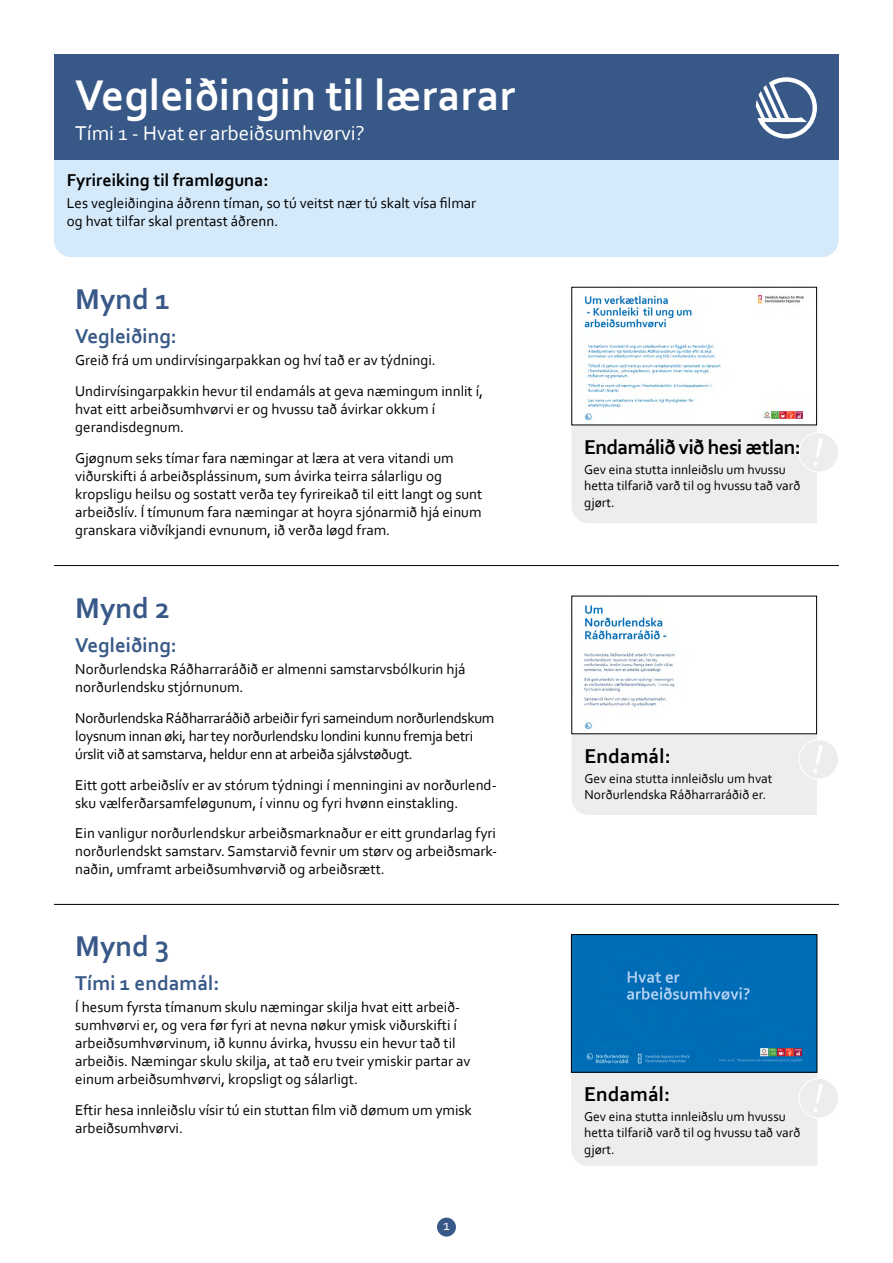
<style>
.page{position:relative;width:893px;height:1263px;background:#fff}
.page>*{position:absolute;margin:0;border:0;box-sizing:border-box;transform-origin:0 0}
.Lärarhandledning_H1{font:700 45px "Corbel";color:#fff}
.Bild_Rubrik_H2{font:700 30px "Corbel";color:#385988}
.Instruktion_Rubrik_H{font:700 21px "Corbel";color:#385988}
.Lektion_Rubrik_H1{font:21px "Corbel";color:#fff}
.Syfte_Rubrik_H4{font:700 21px "Corbel";letter-spacing:-.03em;color:#000}
.Syfte_Rubrik_H4-2{font:700 21px "Corbel";color:#000}
.Förberedelser_Rubrik{font:700 18px "Corbel";color:#000}
.Brödtext_P{font:15px/18px "Corbel";color:#000}
.Brödtext_P-2{font:15px/18px "Corbel";letter-spacing:-.02em;color:#000}
.t1{font:15px "Corbel";color:#fff}
.Syfte_Brödtext_P{font:13.5px/16.2px "Corbel";color:#000}
</style>
<div class="page">
<div style="left:571px;top:1072px;width:267px;height:94px;background:#ededee"></div>
<div style="left:571px;top:734px;width:267px;height:81px;background:#ededee"></div>
<div style="left:571px;top:425px;width:267px;height:98px;background:#ededee"></div>
<div style="left:54px;top:160px;width:785px;height:97px;background:#d4e9f9"></div>
<hr style="left:54px;top:565px;width:785px;height:1px;background:#000">
<img style="left:582px;top:294px;width:222px;height:126px">
<img style="left:584px;top:605px;width:93px;height:125px">
<hr style="left:54px;top:904px;width:785px;height:1px;background:#000">
<img style="left:573px;top:936px;width:242px;height:135px">
<div style="left:571px;top:934px;width:246px;height:139px;border:1px solid #000"></div>
<div style="left:437px;top:1217px;width:19px;height:19px;background:#385988;border-radius:50%"></div>
<div style="left:54px;top:54px;width:785px;height:106px;background:#385988"></div>
<svg style="left:756px;top:77px;width:61px;height:62px"></svg>
<h1 class="Lärarhandledning_H1" style="left:75px;top:67px;width:442px">Vegleiðingin til lærarar</h1>
<h1 class="Lektion_Rubrik_H1" style="left:75px;top:120px;width:291px">Tími 1 - Hvat er arbeiðsumhvørvi?</h1>
<h2 class="Förberedelser_Rubrik" style="left:67px;top:169px;width:203px">Fyrireiking til framløguna:</h2>
<p class="Brödtext_P" style="left:67px;top:194px;width:411px">Les vegleiðingina áðrenn tíman, so tú veitst nær tú skalt vísa filmar og hvat tilfar skal prentast áðrenn.</p>
<h2 class="Bild_Rubrik_H2" style="left:75px;top:281px;width:96px">Mynd 1</h2>
<h3 class="Instruktion_Rubrik_H" style="left:75px;top:323px;width:103px">Vegleiðing:</h3>
<p class="Brödtext_P" style="left:75px;top:351px;width:362px">Greið frá um undirvísingarpakkan og hví tað er av týdningi.</p>
<p class="Brödtext_P" style="left:75px;top:381px;width:409px">Undirvísingarpakkin hevur til endamáls at geva næmingum innlit í, hvat eitt arbeiðsumhvørvi er og hvussu tað ávirkar okkum í gerandisdegnum.</p>
<p class="Brödtext_P" style="left:75px;top:448px;width:409px">Gjøgnum seks tímar fara næmingar at læra at vera vitandi um viðurskifti á arbeiðsplássinum, sum ávirka teirra sálarligu og kropsligu heilsu og sostatt verða tey fyrireikað til eitt langt og sunt arbeiðslív. Í tímunum fara næmingar at hoyra sjónarmið hjá einum granskara viðvíkjandi evnunum, ið verða løgd fram.</p>
<h2 class="Bild_Rubrik_H2" style="left:75px;top:589px;width:96px">Mynd 2</h2>
<h3 class="Instruktion_Rubrik_H" style="left:75px;top:632px;width:103px">Vegleiðing:</h3>
<p class="Brödtext_P" style="left:75px;top:660px;width:392px">Norðurlendska Ráðharraráðið er almenni samstarvsbólkurin hjá norðurlendsku stjórnunum.</p>
<p class="Brödtext_P-2" style="left:75px;top:708px;width:420px">Norðurlendska Ráðharraráðið arbeiðir fyri sameindum norðurlendskum loysnum innan øki, har tey norðurlendsku londini kunnu fremja betri úrslit við at samstarva, heldur enn at arbeiða sjálvstøðugt.</p>
<p class="Brödtext_P" style="left:75px;top:775px;width:423px">Eitt gott arbeiðslív er av stórum týdningi í menningini av norðurlend&shy;sku vælferðarsamfeløgunum, í vinnu og fyri hvønn einstakling.</p>
<p class="Brödtext_P" style="left:75px;top:824px;width:423px;text-align:justify">Ein vanligur norðurlendskur arbeiðsmarknaður er eitt grundarlag fyri norðurlendskt samstarv. Samstarvið fevnir um størv og arbeiðsmark&shy;naðin, umframt arbeiðsumhvørvið og arbeiðsrætt.</p>
<h2 class="Bild_Rubrik_H2" style="left:75px;top:928px;width:96px">Mynd 3</h2>
<h3 class="Instruktion_Rubrik_H" style="left:75px;top:970px;width:146px">Tími 1 endamál:</h3>
<p class="Brödtext_P" style="left:75px;top:998px;width:397px">Í hesum fyrsta tímanum skulu næmingar skilja hvat eitt arbeið&shy;sumhvørvi er, og vera før fyri at nevna nøkur ymisk viðurskifti í arbeiðsumhvørvinum, ið kunnu ávirka, hvussu ein hevur tað til arbeiðis. Næmingar skulu skilja, at tað eru tveir ymiskir partar av einum arbeiðsumhvørvi, kropsligt og sálarligt.</p>
<p class="Brödtext_P" style="left:75px;top:1101px;width:398px">Eftir hesa innleiðslu vísir tú ein stuttan film við dømum um ymisk arbeiðsumhvørvi.</p>
<p class="t1" style="left:443px;top:1215px;width:8px">1</p>
<h4 class="Syfte_Rubrik_H4" style="left:584px;top:434px;width:218px">Endamálið við hesi ætlan:</h4>
<p class="Syfte_Brödtext_P" style="left:584px;top:461px;width:218px">Gev eina stutta innleiðslu um hvussu hetta tilfarið varð til og hvussu tað varð gjørt.</p>
<h4 class="Syfte_Rubrik_H4-2" style="left:585px;top:742px;width:88px">Endamál:</h4>
<p class="Syfte_Brödtext_P" style="left:585px;top:770px;width:190px">Gev eina stutta innleiðslu um hvat<br>Norðurlendska Ráðharraráðið er.</p>
<h4 class="Syfte_Rubrik_H4-2" style="left:584px;top:1081px;width:88px">Endamál:</h4>
<p class="Syfte_Brödtext_P" style="left:584px;top:1108px;width:218px">Gev eina stutta innleiðslu um hvussu hetta tilfarið varð til og hvussu tað varð gjørt.</p>
</div>
